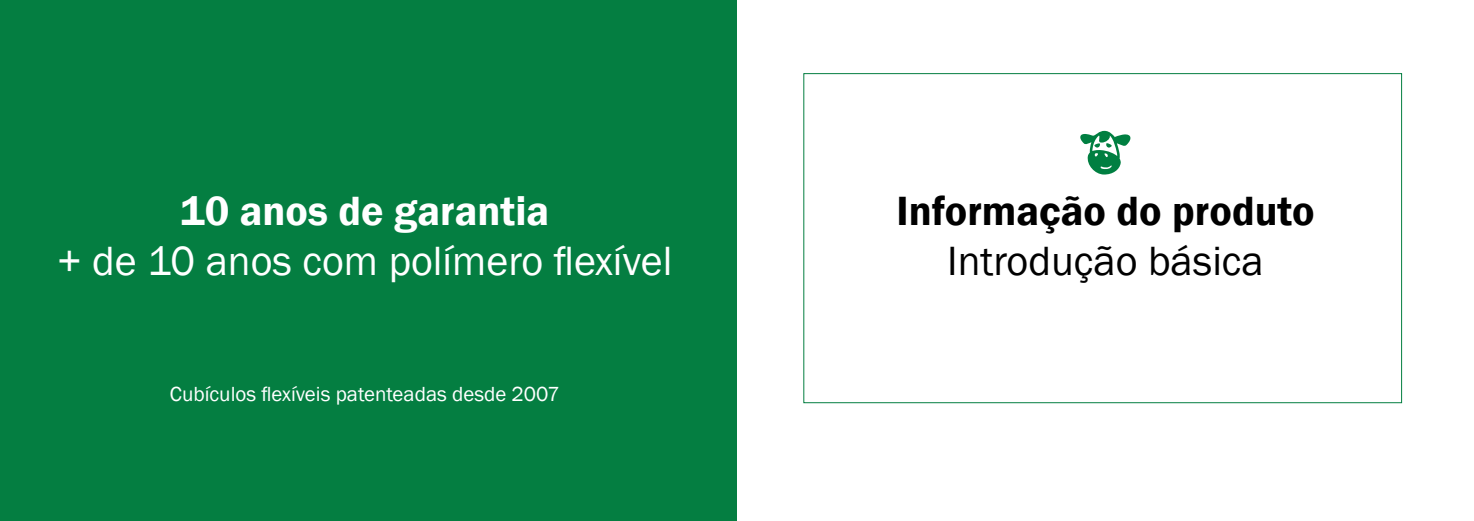
<style>
.page{position:relative;width:1474px;height:521px;background:#fff}
.page>*{position:absolute;margin:0;border:0;box-sizing:border-box;transform-origin:0 0}
.t1{font:42px "Franklin Gothic";color:#fff}
.t2{font:600 42px "Franklin Gothic";color:#000}
.t3{font:42px "Franklin Gothic";color:#000}
.t4{font:600 42px "Franklin Gothic";color:#fff}
.t5{font:21px "Franklin Gothic";color:#fff}
</style>
<div class="page">
<svg style="left:1080px;top:131px;width:51px;height:44px"></svg>
<div style="left:0;top:0;width:737px;height:521px;background:#047e41"></div>
<h1 class="t4" style="left:180px;top:185px;width:370px">10 anos de garantia</h1>
<h1 class="t1" style="left:57px;top:235px;width:617px">+ de 10 anos com polímero flexível</h1>
<p class="t5" style="left:170px;top:381px;width:391px">Cubículos flexíveis patenteadas desde 2007</p>
<h1 class="t2" style="left:896px;top:185px;width:419px">Informação do produto</h1>
<h1 class="t3" style="left:947px;top:235px;width:318px">Introdução básica</h1>
</div>
